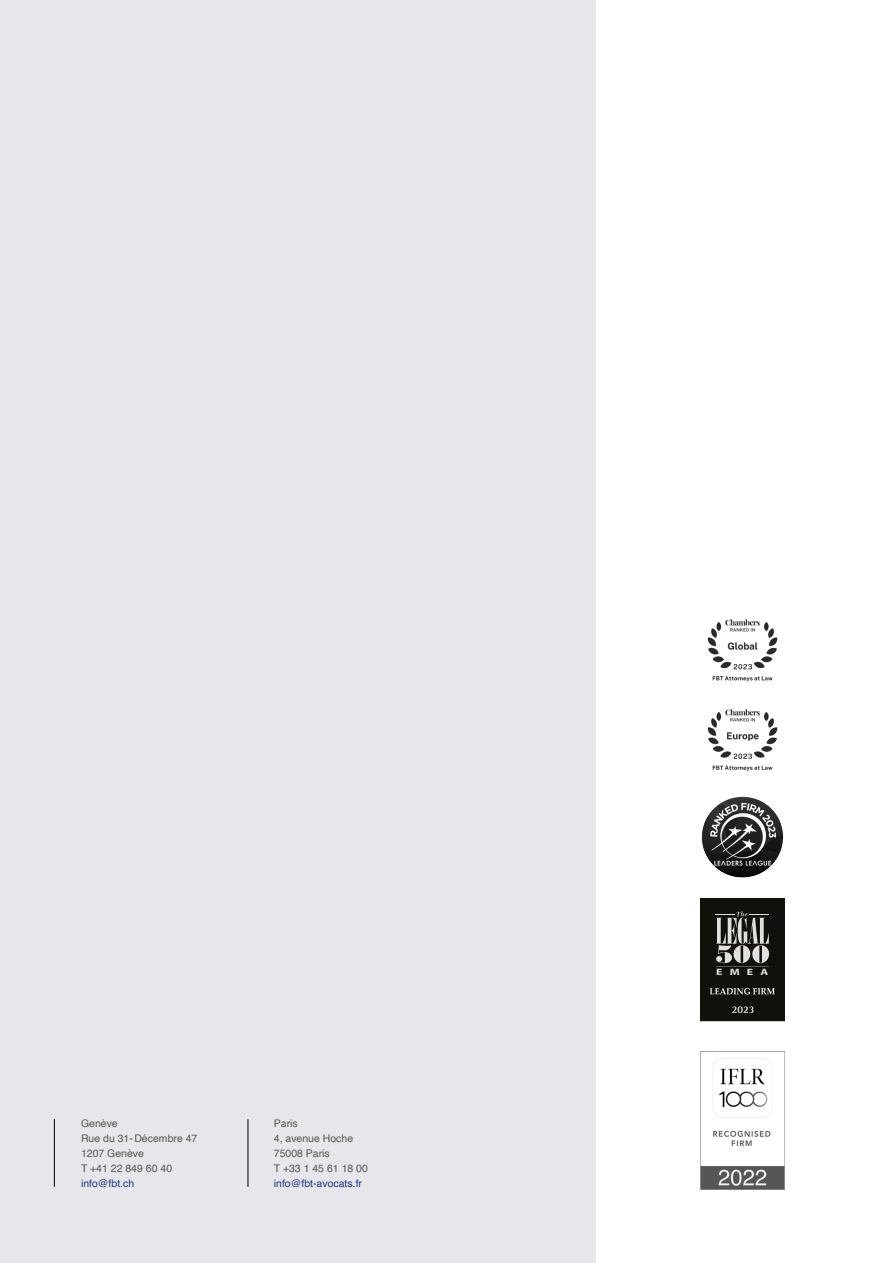
<style>
.page{position:relative;width:893px;height:1263px;background:#fff}
.page>*{position:absolute;margin:0;border:0;box-sizing:border-box;transform-origin:0 0}
.t1{font:10.5px/15px "Helvetica";color:#575756}
.t2{font:10.5px "Helvetica";color:#283583}
.t3{font:700 10.5px "Rotis Serif Std";color:#fff}
.t4{font:700 9.15px "Myriad Pro";color:#e0e0df;scale:1.29 1}
</style>
<div class="page">
<div style="left:0;top:0;width:595px;height:1263px;background:#e7e7eb"></div>
<hr style="left:248px;top:1119px;width:1px;height:68px;background:#000">
<hr style="left:54px;top:1119px;width:1px;height:68px;background:#000">
<img style="left:707px;top:619px;width:71px;height:63px">
<img style="left:707px;top:709px;width:71px;height:62px">
<div style="left:700px;top:899px;width:84px;height:122px;background:#12100b"></div>
<div style="left:700px;top:898px;width:85px;height:123px;border:1px solid #12100b"></div>
<svg style="left:716px;top:911px;width:54px;height:53px"></svg>
<hr style="left:716px;top:966px;width:53px;height:1px;background:#e0e0df">
<svg style="left:710px;top:988px;width:65px;height:6px"></svg>
<img style="left:700px;top:1052px;width:85px;height:137px">
<img style="left:702px;top:796px;width:81px;height:82px;border-radius:41px">
<p class="t1" style="left:81px;top:1116px;width:118px">Genève<br>Rue du 31- Décembre 47<br>1207 Genève<br>T +41 22 849 60 40</p>
<p class="t2" style="left:81px;top:1175px;width:55px">info@fbt.ch</p>
<p class="t1" style="left:274px;top:1116px;width:96px">Paris<br>4, avenue Hoche<br>75008 Paris<br>T +33 1 45 61 18 00</p>
<p class="t2" style="left:274px;top:1175px;width:90px">info@fbt-avocats.fr</p>
<p class="t4" style="left:716px;top:966px;width:42px">E M E A</p>
<p class="t3" style="left:732px;top:1003px;width:24px">2023</p>
</div>
